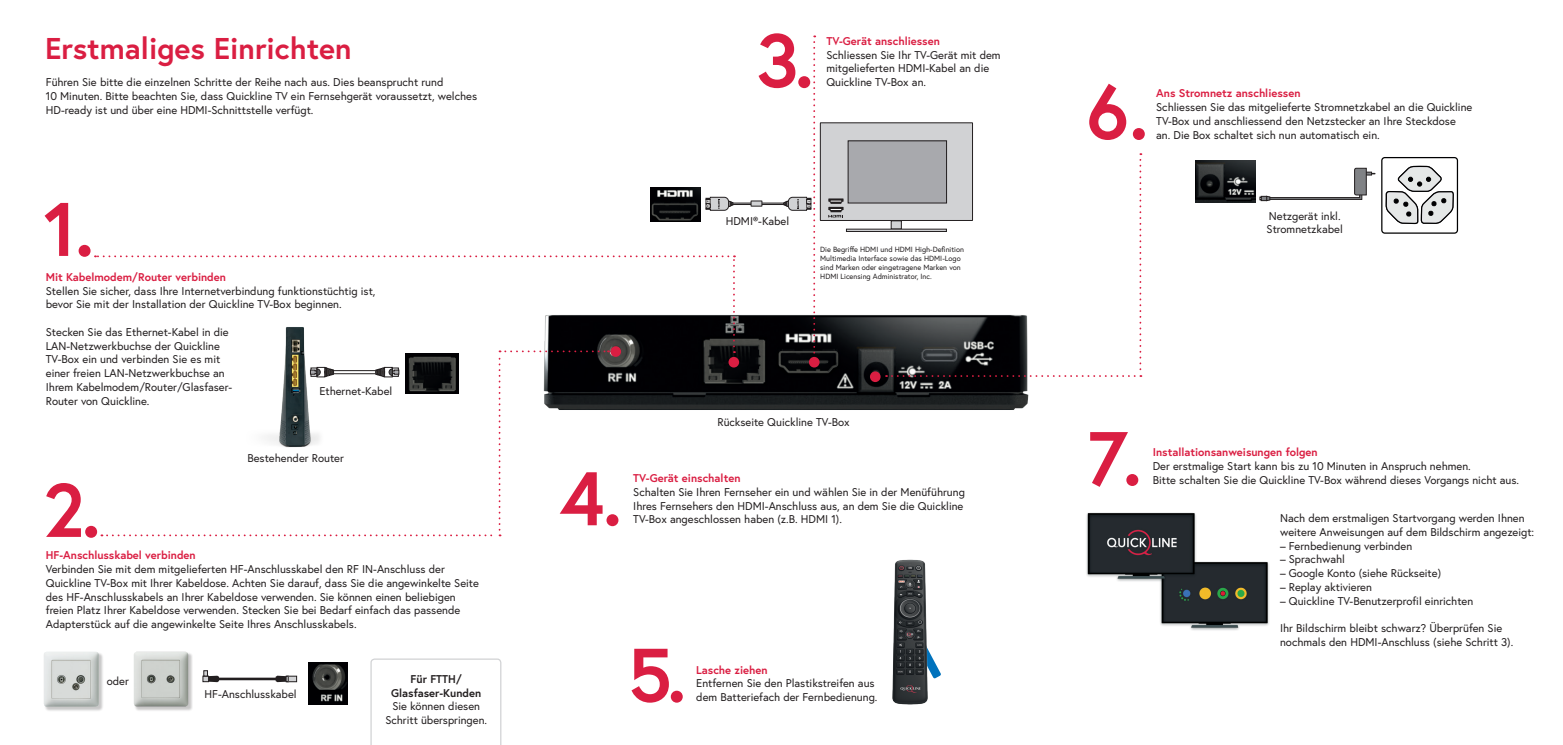
<style>
.page{position:relative;width:1563px;height:745px;background:#fff}
.page>*{position:absolute;margin:0;border:0;box-sizing:border-box;transform-origin:0 0}
.t1{font:700 75.62px "Europa";color:#da1e42}
.t2{font:700 30px "Europa";color:#da1e42}
.t3{font:11.25px/13.8px "Europa";color:#231f20}
.t4{font:700 11.25px "Europa";color:#da1e42}
.t5{font:700 11.25px/13.8px "Europa";color:#231f20;text-align:center}
.t6{font:7.5px/9px "Europa";color:#231f20}
</style>
<div class="page">
<img style="left:815px;top:295px;width:214px;height:115px">
<div style="left:809px;top:356px;width:10px;height:11px;background:#da1e42;border-radius:50%"></div>
<img style="left:309px;top:662px;width:38px;height:41px">
<div style="left:44px;top:652px;width:60px;height:59px;background:#231f20;opacity:.25"></div>
<img style="left:44px;top:652px;width:55px;height:54px">
<div style="left:134px;top:652px;width:59px;height:59px;background:#231f20;opacity:.25"></div>
<img style="left:134px;top:651px;width:54px;height:55px">
<div style="left:287px;top:675px;width:10px;height:6px;background:#d1d2d4"></div>
<div style="left:286px;top:675px;width:11px;height:6px;border:1px solid #231f20"></div>
<svg style="left:203px;top:670px;width:86px;height:11px"></svg>
<div style="left:870px;top:371px;width:10px;height:11px;background:#da1e42;border-radius:50%"></div>
<svg style="left:370px;top:658px;width:131px;height:86px"></svg>
<div style="left:1381px;top:157px;width:77px;height:76px;border:1px solid #000001;border-radius:3px"></div>
<svg style="left:1385px;top:165px;width:69px;height:59px"></svg>
<svg style="left:1259px;top:167px;width:116px;height:34px"></svg>
<img style="left:1195px;top:160px;width:61px;height:42px">
<div style="left:820px;top:123px;width:152px;height:97px;background:#d1d2d4"></div>
<div style="left:820px;top:122px;width:153px;height:99px;border:1px solid #231f20"></div>
<div style="left:848px;top:141px;width:98px;height:62px;background:#a8a9ad"></div>
<svg style="left:828px;top:153px;width:313px;height:224px"></svg>
<svg style="left:95px;top:35px;width:720px;height:501px"></svg>
<img style="left:1160px;top:561px;width:109px;height:69px">
<img style="left:1086px;top:512px;width:112px;height:73px">
<svg style="left:930px;top:653px;width:11px;height:25px"></svg>
<img style="left:892px;top:559px;width:38px;height:146px">
<h2 class="t2" style="left:45px;top:28px;width:308px">Erstmaliges Einrichten</h2>
<p class="t3" style="left:46px;top:75px;width:433px">Führen Sie bitte die einzelnen Schritte der Reihe nach aus. Dies beansprucht rund<br>10 Minuten. Bitte beachten Sie, dass Quickline TV ein Fernsehgerät voraussetzt, welches<br>HD-ready ist und über eine HDMI-Schnittstelle verfügt.</p>
<h1 class="t1" style="left:43px;top:177px;width:53px">1.</h1>
<p class="t4" style="left:46px;top:269px;width:182px">Mit Kabelmodem/Router verbinden</p>
<p class="t3" style="left:46px;top:283px;width:331px">Stellen Sie sicher, dass Ihre Internetverbindung funktionstüchtig ist, bevor Sie mit der Installation der Quickline TV-Box beginnen.</p>
<p class="t3" style="left:46px;top:325px;width:188px">Stecken Sie das Ethernet-Kabel in die LAN-Netzwerkbuchse der Quickline TV-Box ein und verbinden Sie es mit einer freien LAN-Netzwerkbuchse an Ihrem Kabelmodem/Router/Glasfaser-Router von Quickline.</p>
<p class="t3" style="left:319px;top:384px;width:74px">Ethernet-Kabel</p>
<h1 class="t1" style="left:43px;top:458px;width:60px">2.</h1>
<p class="t3" style="left:247px;top:450px;width:98px">Bestehender Router</p>
<p class="t4" style="left:46px;top:547px;width:151px">HF-Anschlusskabel verbinden</p>
<p class="t3" style="left:46px;top:561px;width:435px">Verbinden Sie mit dem mitgelieferten HF-Anschlusskabel den RF IN-Anschluss der Quickline TV-Box mit Ihrer Kabeldose. Achten Sie darauf, dass Sie die angewinkelte Seite des HF-Anschlusskabels an Ihrer Kabeldose verwenden. Sie können einen beliebigen freien Platz Ihrer Kabeldose verwenden. Stecken Sie bei Bedarf einfach das passende Adapterstück auf die angewinkelte Seite Ihres Anschlusskabels.</p>
<p class="t3" style="left:107px;top:673px;width:24px">oder</p>
<p class="t3" style="left:204px;top:686px;width:94px">HF-Anschlusskabel</p>
<p class="t5" style="left:391px;top:671px;width:92px">Für FTTH/<br>Glasfaser-Kunden</p>
<p class="t3" style="left:385px;top:699px;width:103px;text-align:center">Sie können diesen<br>Schritt überspringen.</p>
<h1 class="t1" style="left:756px;top:9px;width:60px">3.</h1>
<p class="t4" style="left:826px;top:33px;width:115px">TV-Gerät anschliessen</p>
<p class="t3" style="left:826px;top:48px;width:176px">Schliessen Sie Ihr TV-Gerät mit dem mitgelieferten HDMI-Kabel an die<br>Quickline TV-Box an.</p>
<p class="t3" style="left:726px;top:213px;width:65px">HDMI®-Kabel</p>
<p class="t6" style="left:820px;top:245px;width:145px">Die Begriffe HDMI und HDMI High-Definition Multimedia Interface sowie das HDMI-Logo sind Marken oder eingetragene Marken von HDMI Licensing Administrator, Inc.</p>
<p class="t3" style="left:717px;top:414px;width:134px">Rückseite Quickline TV-Box</p>
<h1 class="t1" style="left:560px;top:447px;width:64px">4.</h1>
<p class="t4" style="left:633px;top:470px;width:109px">TV-Gerät einschalten</p>
<p class="t3" style="left:633px;top:484px;width:333px">Schalten Sie Ihren Fernseher ein und wählen Sie in der Menüführung<br>Ihres Fernsehers den HDMI-Anschluss aus, an dem Sie die Quickline</p>
<p class="t3" style="left:633px;top:512px;width:210px">TV-Box angeschlossen haben (z.B. HDMI 1).</p>
<h1 class="t1" style="left:628px;top:623px;width:60px">5.</h1>
<p class="t4" style="left:696px;top:661px;width:73px">Lasche ziehen</p>
<p class="t3" style="left:696px;top:675px;width:180px">Entfernen Sie den Plastikstreifen aus</p>
<p class="t3" style="left:696px;top:689px;width:183px">dem Batteriefach der Fernbedienung.</p>
<h1 class="t1" style="left:1086px;top:61px;width:64px">6.</h1>
<p class="t4" style="left:1156px;top:86px;width:146px">Ans Stromnetz anschliessen</p>
<p class="t3" style="left:1156px;top:100px;width:318px">Schliessen Sie das mitgelieferte Stromnetzkabel an die Quickline<br>TV-Box und anschliessend den Netzstecker an Ihre Steckdose an. Die Box schaltet sich nun automatisch ein.</p>
<p class="t3" style="left:1266px;top:208px;width:78px">Netzgerät inkl.<br>Stromnetzkabel</p>
<h1 class="t1" style="left:1087px;top:406px;width:56px">7.</h1>
<p class="t4" style="left:1153px;top:444px;width:166px">Installationsanweisungen folgen</p>
<p class="t3" style="left:1153px;top:459px;width:319px">Der erstmalige Start kann bis zu 10 Minuten in Anspruch nehmen.</p>
<p class="t3" style="left:1153px;top:472px;width:368px">Bitte schalten Sie die Quickline TV-Box während dieses Vorgangs nicht aus.</p>
<p class="t3" style="left:1280px;top:510px;width:256px">Nach dem erstmaligen Startvorgang werden Ihnen weitere Anweisungen auf dem Bildschirm angezeigt:</p>
<p class="t3" style="left:1280px;top:538px;width:134px">– Fernbedienung verbinden</p>
<p class="t3" style="left:1280px;top:552px;width:66px">– Sprachwahl</p>
<p class="t3" style="left:1280px;top:565px;width:162px">– Google Konto (siehe Rückseite)</p>
<p class="t3" style="left:1280px;top:579px;width:93px">– Replay aktivieren</p>
<p class="t3" style="left:1280px;top:593px;width:195px">– Quickline TV-Benutzerprofil einrichten</p>
<p class="t3" style="left:1280px;top:620px;width:235px">Ihr Bildschirm bleibt schwarz? Überprüfen Sie nochmals den HDMI-Anschluss (siehe Schritt 3).</p>
</div>
